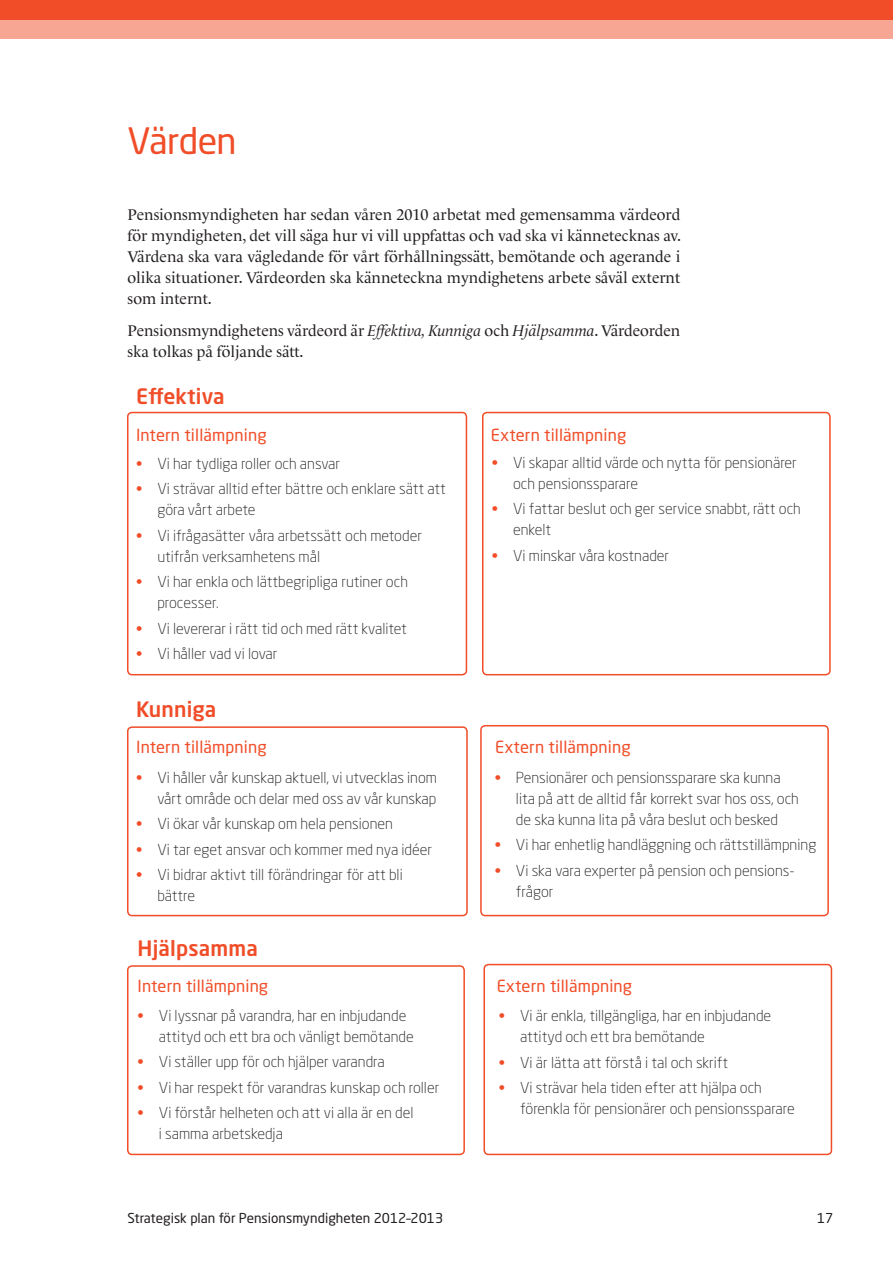
<style>
.page{position:relative;width:893px;height:1263px;background:#fff}
.page>*{position:absolute;margin:0;border:0;box-sizing:border-box;transform-origin:0 0}
.a4_Rubrik_1{font:36px "Neo Sans Pro";letter-spacing:-.02em;color:#f04d28}
.Text_i_ram{font:500 21px "Neo Sans Pro";letter-spacing:.01em;color:#f04d28}
.Text_i_ram-2{font:16.5px "Neo Sans Pro";letter-spacing:.01em;color:#f04d28}
.a4_Brödtext{font:15.75px/21px "Le Monde Livre Ptf";letter-spacing:-.005em;color:#231f20;text-align:justify}
.a4_Punktlista{font:300 15px/21px "Neo Sans Pro";color:#231f20}
.t1{font:13.5px "Neo Sans Pro";color:#231f20}
.s1{font-style:italic}
.s2{font-weight:400;color:#f04d28}
</style>
<div class="page">
<div style="left:0;top:0;width:893px;height:38px;background:#f7a693"></div>
<div style="left:0;top:0;width:893px;height:19px;background:#f04d28"></div>
<div style="left:127px;top:726px;width:341px;height:190px;border:2px solid #f04d28;border-radius:4px"></div>
<div style="left:127px;top:965px;width:338px;height:190px;border:2px solid #f04d28;border-radius:4px"></div>
<div style="left:483px;top:964px;width:349px;height:191px;border:2px solid #f04d28;border-radius:4px"></div>
<div style="left:480px;top:725px;width:349px;height:191px;border:2px solid #f04d28;border-radius:4px"></div>
<div style="left:482px;top:412px;width:349px;height:263px;border:2px solid #f04d28;border-radius:4px"></div>
<div style="left:127px;top:412px;width:340px;height:263px;border:2px solid #f04d28;border-radius:4px"></div>
<p class="a4_Rubrik_1" style="left:128px;top:119px;width:111px">Värden</p>
<p class="a4_Brödtext" style="left:128px;top:203px;width:555px">Pensionsmyndigheten har sedan våren 2010 arbetat med gemensamma värdeord för myndigheten, det vill säga hur vi vill uppfattas och vad ska vi kännetecknas av.<br>Värdena ska vara vägledande för vårt förhållningssätt, bemötande och agerande i olika situationer. Värdeorden ska känneteckna myndighetens arbete såväl externt som internt.</p>
<p class="a4_Brödtext" style="left:128px;top:318px;width:554px">Pensionsmyndighetens värdeord är <span class="s1">Effektiva, Kunniga</span> och <span class="s1">Hjälpsamma</span>. Värdeorden ska tolkas på följande sätt.</p>
<p class="Text_i_ram" style="left:136px;top:383px;width:90px">Effektiva</p>
<p class="Text_i_ram-2" style="left:136px;top:425px;width:132px">Intern tillämpning</p>
<p class="Text_i_ram-2" style="left:491px;top:425px;width:137px">Extern tillämpning</p>
<p class="a4_Punktlista" style="left:136px;top:452px;width:206px"><span class="s2">•</span> Vi har tydliga roller och ansvar</p>
<p class="a4_Punktlista" style="left:157px;top:478px;width:290px;text-indent:-21px"><span class="s2">•</span> Vi strävar alltid efter bättre och enklare sätt att göra vårt arbete</p>
<p class="a4_Punktlista" style="left:157px;top:524px;width:266px;text-indent:-21px"><span class="s2">•</span> Vi ifrågasätter våra arbetssätt och metoder utifrån verksamhetens mål</p>
<p class="a4_Punktlista" style="left:157px;top:571px;width:252px;text-indent:-21px"><span class="s2">•</span> Vi har enkla och lättbegripliga rutiner och processer.</p>
<p class="a4_Punktlista" style="left:136px;top:617px;width:272px"><span class="s2">•</span> Vi levererar i rätt tid och med rätt kvalitet</p>
<p class="a4_Punktlista" style="left:136px;top:643px;width:143px"><span class="s2">•</span> Vi håller vad vi lovar</p>
<p class="a4_Punktlista" style="left:513px;top:451px;width:285px;text-indent:-21px"><span class="s2">•</span> Vi skapar alltid värde och nytta för pensionärer och pensionssparare</p>
<p class="a4_Punktlista" style="left:513px;top:498px;width:289px;text-indent:-21px"><span class="s2">•</span> Vi fattar beslut och ger service snabbt, rätt och enkelt</p>
<p class="a4_Punktlista" style="left:492px;top:544px;width:179px"><span class="s2">•</span> Vi minskar våra kostnader</p>
<p class="Text_i_ram" style="left:136px;top:696px;width:82px">Kunniga</p>
<p class="Text_i_ram-2" style="left:136px;top:737px;width:132px">Intern tillämpning</p>
<p class="Text_i_ram-2" style="left:495px;top:737px;width:137px">Extern tillämpning</p>
<p class="a4_Punktlista" style="left:516px;top:767px;width:284px;text-indent:-21px"><span class="s2">•</span> Pensionärer och pensionssparare ska kunna lita på att de alltid får korrekt svar hos oss, och de ska kunna lita på våra beslut och besked</p>
<p class="a4_Punktlista" style="left:495px;top:834px;width:323px"><span class="s2">•</span> Vi har enhetlig handläggning och rättstillämpning</p>
<p class="a4_Punktlista" style="left:516px;top:860px;width:280px;text-indent:-21px"><span class="s2">•</span> Vi ska vara experter på pension och pensions&shy;frågor</p>
<p class="a4_Punktlista" style="left:136px;top:767px;width:303px;text-align:right"><span class="s2">•</span> Vi håller vår kunskap aktuell, vi utvecklas inom vårt område och delar med oss av vår kunskap</p>
<p class="a4_Punktlista" style="left:136px;top:813px;width:259px"><span class="s2">•</span> Vi ökar vår kunskap om hela pensionen</p>
<p class="a4_Punktlista" style="left:136px;top:839px;width:298px"><span class="s2">•</span> Vi tar eget ansvar och kommer med nya idéer</p>
<p class="a4_Punktlista" style="left:157px;top:864px;width:247px;text-indent:-21px"><span class="s2">•</span> Vi bidrar aktivt till förändringar för att bli bättre</p>
<p class="Text_i_ram" style="left:138px;top:935px;width:122px">Hjälpsamma</p>
<p class="Text_i_ram-2" style="left:138px;top:976px;width:132px">Intern tillämpning</p>
<p class="Text_i_ram-2" style="left:497px;top:976px;width:137px">Extern tillämpning</p>
<p class="a4_Punktlista" style="left:159px;top:1004px;width:256px;text-indent:-21px"><span class="s2">•</span> Vi lyssnar på varandra, har en inbjudande attityd och ett bra och vänligt bemötande</p>
<p class="a4_Punktlista" style="left:138px;top:1051px;width:249px"><span class="s2">•</span> Vi ställer upp för och hjälper varandra</p>
<p class="a4_Punktlista" style="left:138px;top:1076px;width:303px"><span class="s2">•</span> Vi har respekt för varandras kunskap och roller</p>
<p class="a4_Punktlista" style="left:159px;top:1102px;width:256px;text-indent:-21px"><span class="s2">•</span> Vi förstår helheten och att vi alla är en del i samma arbetskedja</p>
<p class="a4_Punktlista" style="left:520px;top:1005px;width:253px;text-indent:-21px"><span class="s2">•</span> Vi är enkla, tillgängliga, har en inbjudande attityd och ett bra bemötande</p>
<p class="a4_Punktlista" style="left:499px;top:1051px;width:231px"><span class="s2">•</span> Vi är lätta att förstå i tal och skrift</p>
<p class="a4_Punktlista" style="left:520px;top:1077px;width:276px;text-indent:-21px"><span class="s2">•</span> Vi strävar hela tiden efter att hjälpa och förenkla för pensionärer och pensionssparare</p>
<p class="t1" style="left:128px;top:1210px;width:317px">Strategisk plan för Pensionsmyndigheten 2012–2013</p>
<p class="t1" style="left:817px;top:1210px;width:18px">17</p>
</div>
